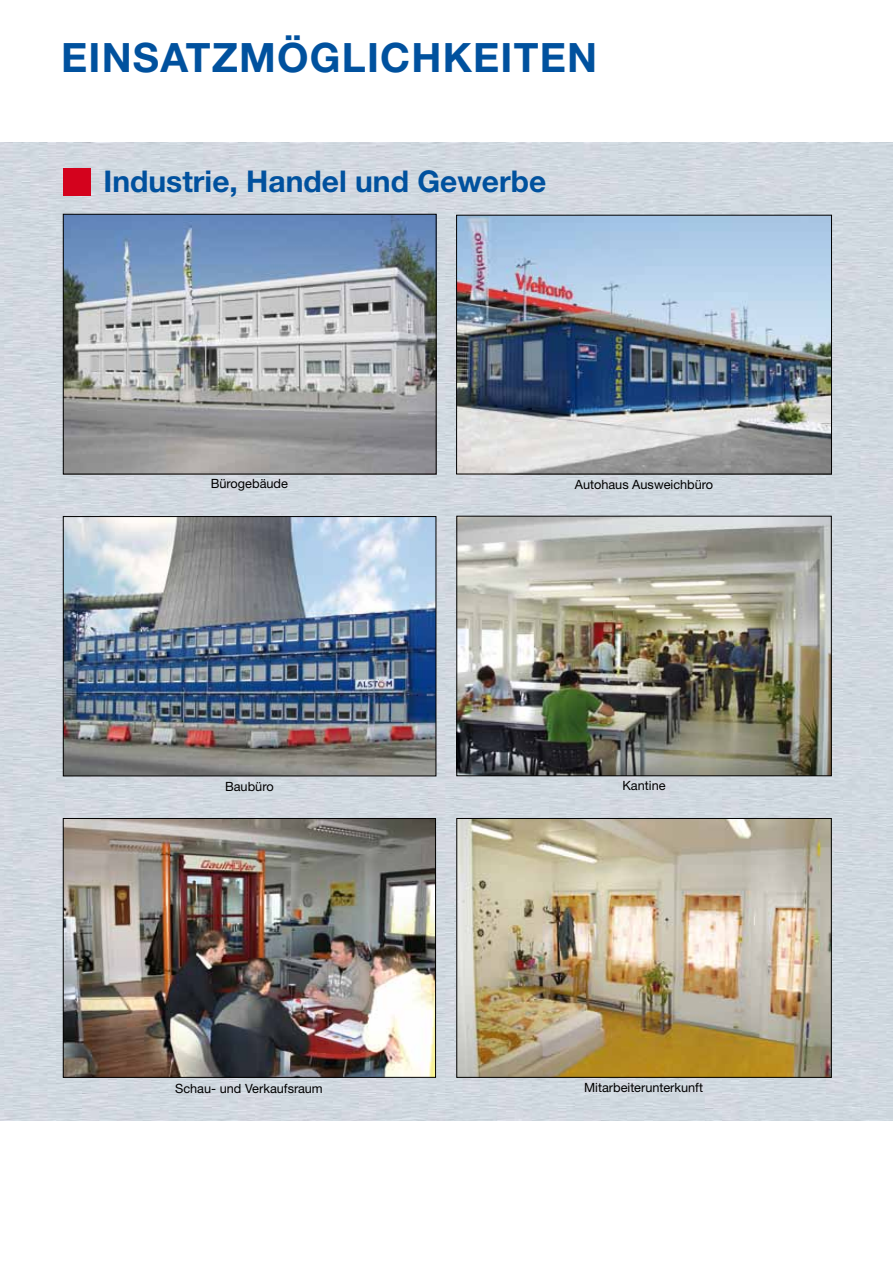
<style>
.page{position:relative;width:893px;height:1263px;background:#fff}
.page>*{position:absolute;margin:0;border:0;box-sizing:border-box;transform-origin:0 0}
.t1{font:700 40.5px "WALTER Helvetica 75";letter-spacing:.03em;color:#00519e}
.t2{font:700 30px "WALTER Helvetica 75";color:#00519e}
.t3{font:12.75px "WALTER Helvetica 55 Roman";color:#000}
</style>
<div class="page">
<img style="left:0;top:142px;width:893px;height:978px">
<div style="left:63px;top:168px;width:28px;height:27px;background:#d4021d"></div>
<img style="left:65px;top:518px;width:369px;height:256px">
<div style="left:63px;top:516px;width:373px;height:260px;border:1px solid #000"></div>
<img style="left:459px;top:518px;width:370px;height:256px">
<div style="left:457px;top:516px;width:374px;height:260px;border:1px solid #000"></div>
<img style="left:65px;top:820px;width:369px;height:255px">
<div style="left:63px;top:818px;width:373px;height:259px;border:1px solid #000"></div>
<img style="left:459px;top:820px;width:370px;height:255px">
<img style="left:65px;top:216px;width:369px;height:256px">
<div style="left:63px;top:214px;width:373px;height:260px;border:1px solid #000"></div>
<img style="left:458px;top:217px;width:372px;height:255px">
<div style="left:456px;top:215px;width:376px;height:259px;border:1px solid #000"></div>
<h1 class="t1" style="left:61px;top:32px;width:538px">EINSATZMÖGLICHKEITEN</h1>
<h2 class="t2" style="left:104px;top:163px;width:444px">Industrie, Handel und Gewerbe</h2>
<p class="t3" style="left:211px;top:476px;width:79px">Bürogebäude</p>
<p class="t3" style="left:575px;top:477px;width:140px">Autohaus Ausweichbüro</p>
<p class="t3" style="left:225px;top:779px;width:50px">Baubüro</p>
<p class="t3" style="left:622px;top:778px;width:45px">Kantine</p>
<p class="t3" style="left:175px;top:1080px;width:149px">Schau- und Verkaufsraum</p>
<p class="t3" style="left:584px;top:1079px;width:120px">Mitarbeiterunterkunft</p>
</div>
